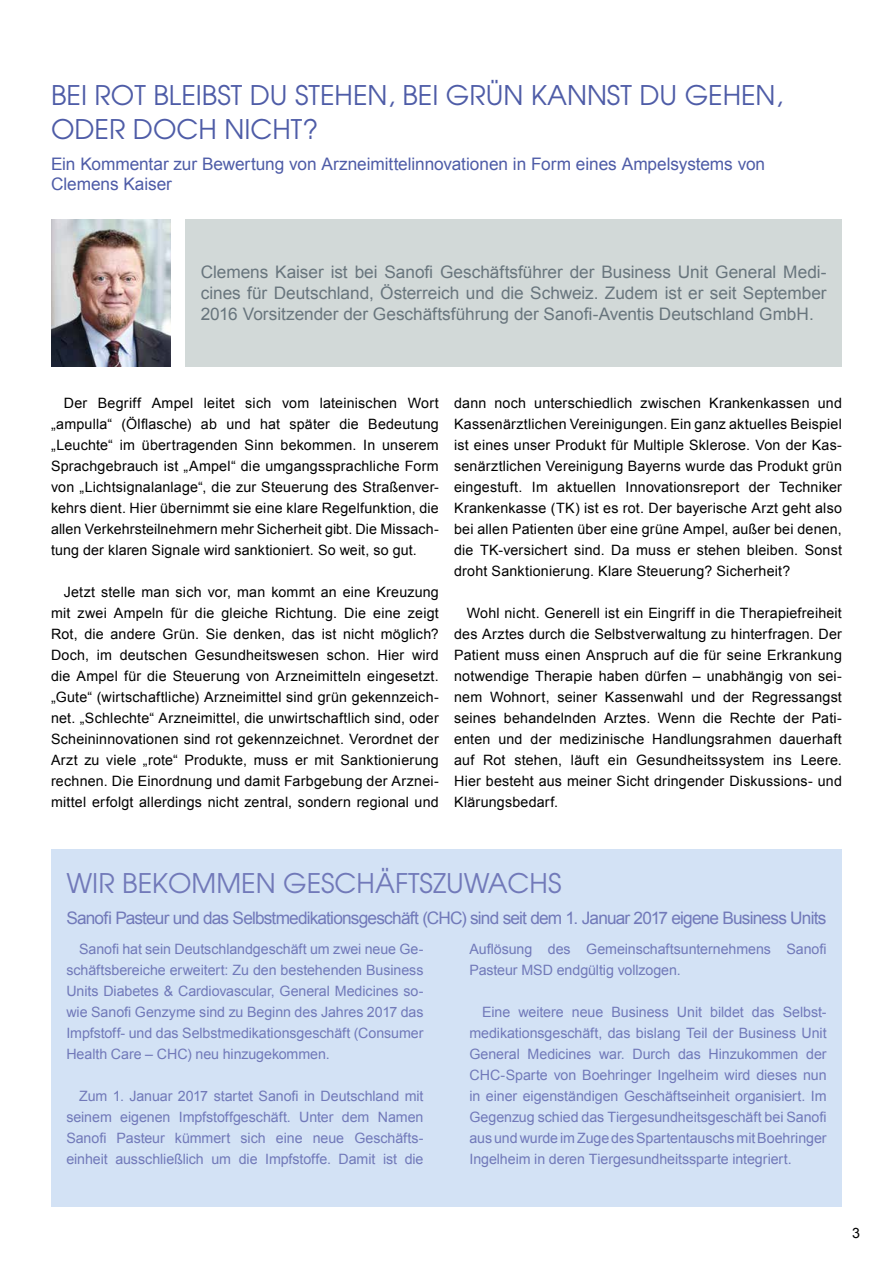
<style>
.page{position:relative;width:893px;height:1263px;background:#fff}
.page>*{position:absolute;margin:0;border:0;box-sizing:border-box;transform-origin:0 0}
.t1{font:27px/34.5px "Avant Garde";color:#4e5ca7}
.t2{font:27px "Avant Garde";color:#7179b9}
.t3{font:17.25px/21px "Arial";letter-spacing:-.005em;color:#68757d;text-align:justify}
.t4{font:17.25px "Arial";letter-spacing:-.045em;color:#7179b9}
.t5{font:17.25px/19.5px "Arial";letter-spacing:-.005em;color:#4e5ca7}
.t6{font:14.25px/21px "Arial";letter-spacing:.015em;color:#000;text-align:justify}
.t7{font:14.25px/21px "Arial";letter-spacing:-.005em;color:#7179b9;text-align:justify}
</style>
<div class="page">
<div style="left:185px;top:219px;width:657px;height:147px;background:#d2d9d8"></div>
<img style="left:51px;top:219px;width:119px;height:147px">
<div style="left:51px;top:849px;width:791px;height:357px;background:#d3e2f5"></div>
<h1 class="t1" style="left:51px;top:77px;width:733px">BEI ROT BLEIBST DU STEHEN, BEI GRÜN KANNST DU GEHEN,<br>ODER DOCH NICHT?</h1>
<p class="t5" style="left:51px;top:154px;width:716px">Ein Kommentar zur Bewertung von Arzneimittelinnovationen in Form eines Ampelsystems von<br>Clemens Kaiser</p>
<p class="t3" style="left:201px;top:261px;width:627px">Clemens Kaiser ist bei Sanofi Geschäftsführer der Business Unit General Medi&shy;cines für Deutschland, Österreich und die Schweiz. Zudem ist er seit September 2016 Vorsitzender der Geschäftsführung der Sanofi-Aventis Deutschland GmbH.</p>
<p class="t6" style="left:51px;top:393px;width:389px;text-indent:13px">Der Begriff Ampel leitet sich vom lateinischen Wort „ampulla“ (Ölflasche) ab und hat später die Bedeutung „Leuchte“ im übertragenden Sinn bekommen. In unserem Sprachgebrauch ist „Ampel“ die umgangssprachliche Form von „Lichtsignalanlage“, die zur Steuerung des Straßenver&shy;kehrs dient. Hier übernimmt sie eine klare Regelfunktion, die allen Verkehrsteilnehmern mehr Sicherheit gibt. Die Missach&shy;tung der klaren Signale wird sanktioniert. So weit, so gut.</p>
<p class="t6" style="left:51px;top:582px;width:389px;text-indent:13px">Jetzt stelle man sich vor, man kommt an eine Kreuzung mit zwei Ampeln für die gleiche Richtung. Die eine zeigt Rot, die andere Grün. Sie denken, das ist nicht möglich?<br>Doch, im deutschen Gesundheitswesen schon. Hier wird die Ampel für die Steuerung von Arzneimitteln eingesetzt. „Gute“ (wirtschaftliche) Arzneimittel sind grün gekennzeich&shy;net. „Schlechte“ Arzneimittel, die unwirtschaftlich sind, oder Scheininnovationen sind rot gekennzeichnet. Verordnet der Arzt zu viele „rote“ Produkte, muss er mit Sanktionierung rechnen. Die Einordnung und damit Farbgebung der Arznei&shy;mittel erfolgt allerdings nicht zentral, sondern regional und</p>
<p class="t6" style="left:454px;top:393px;width:389px">dann noch unterschiedlich zwischen Krankenkassen und Kassenärztlichen Vereinigungen. Ein ganz aktuelles Beispiel ist eines unser Produkt für Multiple Sklerose. Von der Kas&shy;senärztlichen Vereinigung Bayerns wurde das Produkt grün eingestuft. Im aktuellen Innovationsreport der Techniker Krankenkasse (TK) ist es rot. Der bayerische Arzt geht also bei allen Patienten über eine grüne Ampel, außer bei denen, die TK-versichert sind. Da muss er stehen bleiben. Sonst droht Sanktionierung. Klare Steuerung? Sicherheit?</p>
<p class="t6" style="left:454px;top:603px;width:389px;text-indent:13px">Wohl nicht. Generell ist ein Eingriff in die Therapiefreiheit des Arztes durch die Selbstverwaltung zu hinterfragen. Der Patient muss einen Anspruch auf die für seine Erkrankung notwendige Therapie haben dürfen – unabhängig von sei&shy;nem Wohnort, seiner Kassenwahl und der Regressangst seines behandelnden Arztes. Wenn die Rechte der Pati&shy;enten und der medizinische Handlungsrahmen dauerhaft auf Rot stehen, läuft ein Gesundheitssystem ins Leere.<br>Hier besteht aus meiner Sicht dringender Diskussions- und Klärungsbedarf.</p>
<h1 class="t2" style="left:66px;top:866px;width:497px">WIR BEKOMMEN GESCHÄFTSZUWACHS</h1>
<p class="t4" style="left:66px;top:906px;width:761px">Sanofi Pasteur und das Selbstmedikationsgeschäft (CHC) sind seit dem 1. Januar 2017 eigene Business Units</p>
<p class="t7" style="left:66px;top:939px;width:359px;text-indent:13px">Sanofi hat sein Deutschlandgeschäft um zwei neue Ge&shy;schäftsbereiche erweitert: Zu den bestehenden Business Units Diabetes &amp; Cardiovascular, General Medicines so&shy;wie Sanofi Genzyme sind zu Beginn des Jahres 2017 das Impfstoff- und das Selbstmedikationsgeschäft (Consumer Health Care – CHC) neu hinzugekommen.</p>
<p class="t7" style="left:66px;top:1086px;width:359px;text-indent:13px">Zum 1. Januar 2017 startet Sanofi in Deutschland mit seinem eigenen Impfstoffgeschäft. Unter dem Namen Sanofi Pasteur kümmert sich eine neue Geschäfts&shy;einheit ausschließlich um die Impfstoffe. Damit ist die</p>
<p class="t7" style="left:469px;top:939px;width:359px">Auflösung des Gemeinschaftsunternehmens Sanofi<br>Pasteur MSD endgültig vollzogen.</p>
<p class="t7" style="left:469px;top:1002px;width:359px;text-indent:13px">Eine weitere neue Business Unit bildet das Selbst&shy;medikationsgeschäft, das bislang Teil der Business Unit General Medicines war. Durch das Hinzukommen der CHC-Sparte von Boehringer Ingelheim wird dieses nun in einer eigenständigen Geschäftseinheit organisiert. Im Gegenzug schied das Tiergesundheitsgeschäft bei Sanofi aus und wurde im Zuge des Spartentauschs mit Boehringer Ingelheim in deren Tiergesundheitssparte integriert.</p>
<p class="t6" style="left:852px;top:1222px;width:9px">3</p>
</div>
